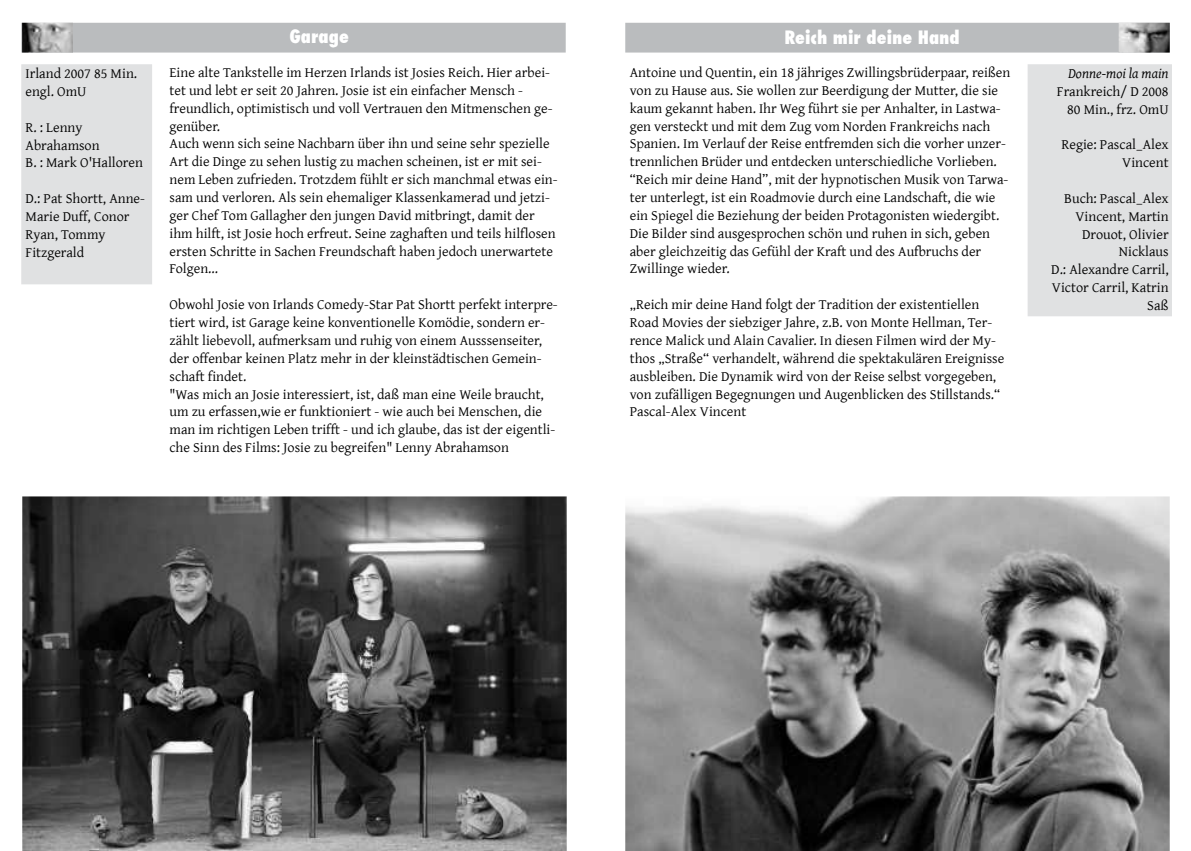
<style>
.page{position:relative;width:1191px;height:851px;background:#fff}
.page>*{position:absolute;margin:0;border:0;box-sizing:border-box;transform-origin:0 0}
.t1{font:18px "Fujiyama Extra Bold Plain";color:#fff}
.t2{font:14.25px/17.9px "Gentium";color:#000}
.t3{font:italic 14.25px "Gentium";color:#000}
</style>
<div class="page">
<div style="left:625px;top:23px;width:544px;height:30px;background:#babcbe"></div>
<div style="left:21px;top:23px;width:545px;height:30px;background:#babcbe"></div>
<img style="left:22px;top:23px;width:51px;height:30px">
<img style="left:1118px;top:23px;width:51px;height:30px">
<img style="left:22px;top:496px;width:545px;height:354px">
<img style="left:625px;top:496px;width:544px;height:354px">
<div style="left:21px;top:64px;width:131px;height:220px;background:#e0e1e2"></div>
<div style="left:1027px;top:64px;width:145px;height:252px;background:#e0e1e2"></div>
<p class="t2" style="left:26px;top:65px;width:113px">Irland 2007 85 Min. engl. OmU</p>
<p class="t2" style="left:26px;top:118px;width:119px">R. : Lenny<br>Abrahamson<br>B. : Mark O'Halloren</p>
<p class="t2" style="left:26px;top:190px;width:121px">D.: Pat Shortt, Anne-<br>Marie Duff, Conor<br>Ryan, Tommy<br>Fitzgerald</p>
<p class="t1" style="left:289px;top:29px;width:61px">Garage</p>
<p class="t1" style="left:784px;top:29px;width:177px">Reich mir deine Hand</p>
<p class="t2" style="left:630px;top:64px;width:382px">Antoine und Quentin, ein 18 jähriges Zwillingsbrüderpaar, reißen von zu Hause aus. Sie wollen zur Beerdigung der Mutter, die sie kaum gekannt haben. Ihr Weg führt sie per Anhalter, in Lastwa&shy;gen versteckt und mit dem Zug vom Norden Frankreichs nach Spanien. Im Verlauf der Reise entfremden sich die vorher unzer&shy;trennlichen Brüder und entdecken unterschiedliche Vorlieben. “Reich mir deine Hand”, mit der hypnotischen Musik von Tarwa&shy;ter unterlegt, ist ein Roadmovie durch eine Landschaft, die wie ein Spiegel die Beziehung der beiden Protagonisten wiedergibt.<br>Die Bilder sind ausgesprochen schön und ruhen in sich, geben aber gleichzeitig das Gefühl der Kraft und des Aufbruchs der Zwillinge wieder.</p>
<p class="t2" style="left:630px;top:296px;width:376px">„Reich mir deine Hand folgt der Tradition der existentiellen Road Movies der siebziger Jahre, z.B. von Monte Hellman, Ter&shy;rence Malick und Alain Cavalier. In diesen Filmen wird der My&shy;thos „Straße“ verhandelt, während die spektakulären Ereignisse ausbleiben. Die Dynamik wird von der Reise selbst vorgegeben, von zufälligen Begegnungen und Augenblicken des Stillstands.“ Pascal-Alex Vincent</p>
<p class="t2" style="left:169px;top:64px;width:389px">Eine alte Tankstelle im Herzen Irlands ist Josies Reich. Hier arbei&shy;tet und lebt er seit 20 Jahren. Josie ist ein einfacher Mensch - freundlich, optimistisch und voll Vertrauen den Mitmenschen ge&shy;genüber.<br>Auch wenn sich seine Nachbarn über ihn und seine sehr spezielle Art die Dinge zu sehen lustig zu machen scheinen, ist er mit sei&shy;nem Leben zufrieden. Trotzdem fühlt er sich manchmal etwas ein&shy;sam und verloren. Als sein ehemaliger Klassenkamerad und jetzi&shy;ger Chef Tom Gallagher den jungen David mitbringt, damit der ihm hilft, ist Josie hoch erfreut. Seine zaghaften und teils hilflosen ersten Schritte in Sachen Freundschaft haben jedoch unerwartete Folgen...</p>
<p class="t2" style="left:169px;top:296px;width:390px">Obwohl Josie von Irlands Comedy-Star Pat Shortt perfekt interpre&shy;tiert wird, ist Garage keine konventionelle Komödie, sondern er&shy;zählt liebevoll, aufmerksam und ruhig von einem Ausssenseiter, der offenbar keinen Platz mehr in der kleinstädtischen Gemein&shy;schaft findet.<br>"Was mich an Josie interessiert, ist, daß man eine Weile braucht, um zu erfassen,wie er funktioniert - wie auch bei Menschen, die man im richtigen Leben trifft - und ich glaube, das ist der eigentli&shy;che Sinn des Films: Josie zu begreifen" Lenny Abrahamson</p>
<p class="t3" style="left:1068px;top:66px;width:102px">Donne-moi la main</p>
<p class="t2" style="left:1056px;top:83px;width:113px;text-align:right">Frankreich/ D 2008<br>80 Min., frz. OmU</p>
<p class="t2" style="left:1061px;top:136px;width:109px;text-align:right">Regie: Pascal_Alex<br>Vincent</p>
<p class="t2" style="left:1051px;top:190px;width:119px;text-align:right">Buch: Pascal_Alex<br>Vincent, Martin<br>Drouot, Olivier<br>Nicklaus<br>D.: Alexandre Carril,<br>Victor Carril, Katrin<br>Saß</p>
</div>
